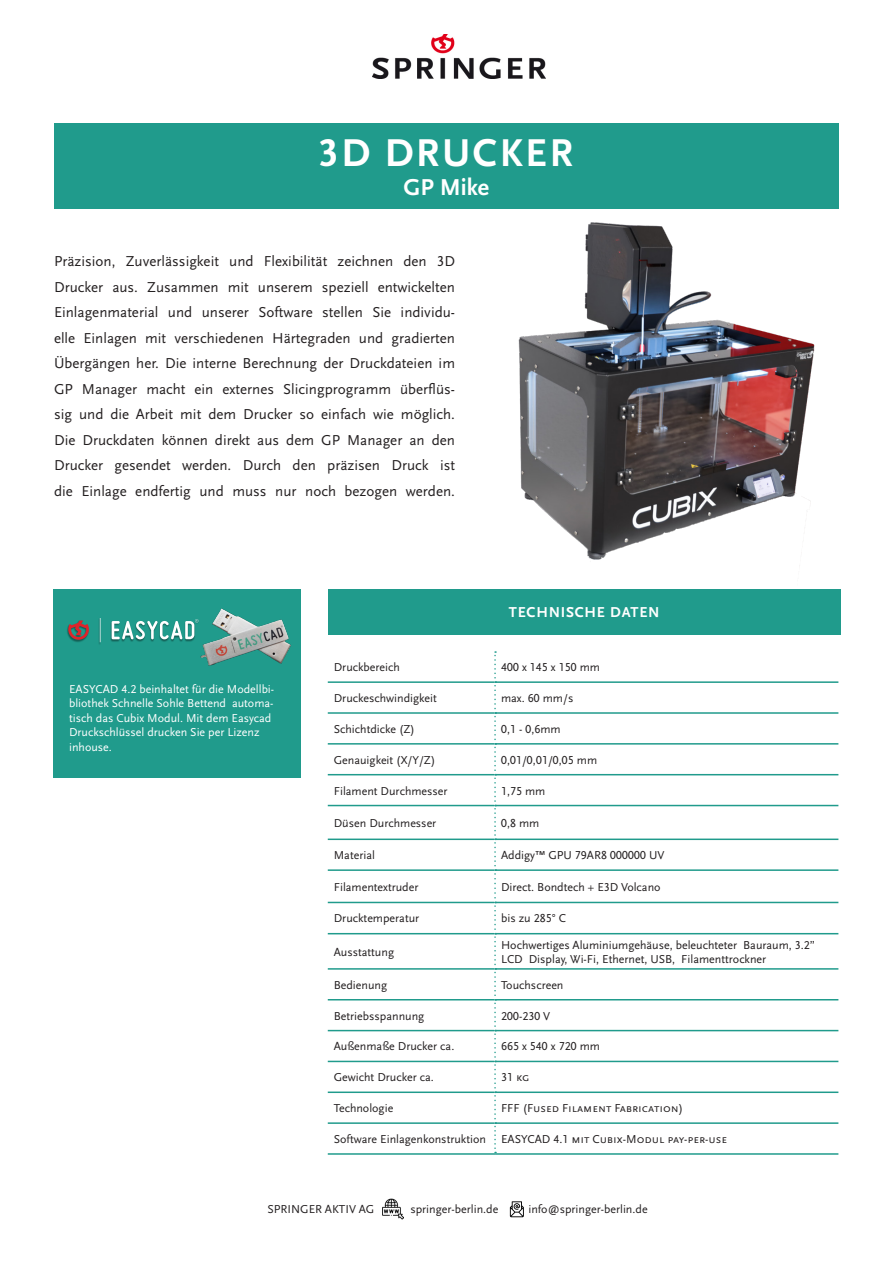
<style>
.page{position:relative;width:893px;height:1263px;background:#fff}
.page>*{position:absolute;margin:0;border:0;box-sizing:border-box;transform-origin:0 0}
.t1{font:700 40.5px "Scala Sans OT";letter-spacing:.06em;color:#fff}
.t2{font:700 24px "Scala Sans OT";color:#fff}
.t3{font:15px/25.5px "Scala Sans OT";color:#231f20;text-align:justify}
.t4{font:700 15px "Scala Sans OT";letter-spacing:.05em;color:#fff}
.t5{font:12px/14.4px "Scala Sans OT";color:#231f20}
.t6{font:12px/14.4px "Scala Sans OT";color:#fff}
</style>
<div class="page">
<hr style="left:328px;top:681px;width:166px;height:2px;background:#209b8c">
<hr style="left:496px;top:681px;width:342px;height:2px;background:#209b8c">
<hr style="left:328px;top:712px;width:166px;height:2px;background:#209b8c">
<hr style="left:496px;top:712px;width:342px;height:2px;background:#209b8c">
<hr style="left:328px;top:743px;width:166px;height:2px;background:#209b8c">
<hr style="left:496px;top:743px;width:342px;height:2px;background:#209b8c">
<hr style="left:328px;top:774px;width:166px;height:1px;background:#209b8c">
<hr style="left:496px;top:774px;width:342px;height:1px;background:#209b8c">
<hr style="left:328px;top:805px;width:166px;height:1px;background:#209b8c">
<hr style="left:496px;top:805px;width:342px;height:1px;background:#209b8c">
<hr style="left:328px;top:838px;width:166px;height:2px;background:#209b8c">
<hr style="left:496px;top:838px;width:342px;height:2px;background:#209b8c">
<hr style="left:328px;top:869px;width:166px;height:2px;background:#209b8c">
<hr style="left:496px;top:869px;width:342px;height:2px;background:#209b8c">
<hr style="left:328px;top:902px;width:166px;height:1px;background:#209b8c">
<hr style="left:496px;top:902px;width:342px;height:1px;background:#209b8c">
<hr style="left:328px;top:933px;width:166px;height:1px;background:#209b8c">
<hr style="left:496px;top:933px;width:342px;height:1px;background:#209b8c">
<hr style="left:328px;top:968px;width:166px;height:2px;background:#209b8c">
<hr style="left:496px;top:968px;width:342px;height:2px;background:#209b8c">
<hr style="left:328px;top:999px;width:166px;height:1px;background:#209b8c">
<hr style="left:496px;top:999px;width:342px;height:1px;background:#209b8c">
<hr style="left:328px;top:1030px;width:166px;height:1px;background:#209b8c">
<hr style="left:496px;top:1030px;width:342px;height:1px;background:#209b8c">
<hr style="left:328px;top:1061px;width:166px;height:1px;background:#209b8c">
<hr style="left:496px;top:1061px;width:342px;height:1px;background:#209b8c">
<hr style="left:328px;top:1091px;width:166px;height:2px;background:#209b8c">
<hr style="left:496px;top:1091px;width:342px;height:2px;background:#209b8c">
<hr style="left:328px;top:1122px;width:166px;height:2px;background:#209b8c">
<hr style="left:496px;top:1122px;width:342px;height:2px;background:#209b8c">
<hr style="left:328px;top:1153px;width:167px;height:2px;background:#209b8c">
<hr style="left:495px;top:1153px;width:343px;height:2px;background:#209b8c">
<svg style="left:494px;top:651px;width:2px;height:502px"></svg>
<img style="left:372px;top:34px;width:174px;height:45px">
<div style="left:54px;top:123px;width:784px;height:85px;background:#209b8c"></div>
<div style="left:328px;top:589px;width:513px;height:45px;background:#209b8c"></div>
<svg style="left:510px;top:1201px;width:14px;height:16px"></svg>
<img style="left:383px;top:1199px;width:21px;height:21px">
<div style="left:54px;top:589px;width:247px;height:188px;background:#209b8c"></div>
<img style="left:201px;top:608px;width:90px;height:58px">
<img style="left:67px;top:618px;width:132px;height:26px">
<svg style="left:68px;top:620px;width:21px;height:20px"></svg>
<svg style="left:100px;top:618px;width:1px;height:24px"></svg>
<svg style="left:112px;top:619px;width:86px;height:21px"></svg>
<img style="left:357px;top:208px;width:482px;height:352px">
<h1 class="t1" style="left:319px;top:130px;width:256px">3D DRUCKER</h1>
<h2 class="t2" style="left:403px;top:174px;width:87px">GP Mike</h2>
<p class="t3" style="left:54px;top:249px;width:403px">Präzision, Zuverlässigkeit und Flexibilität zeichnen den 3D Drucker aus. Zusammen mit unserem speziell entwickelten Einlagenmaterial und unserer Software stellen Sie individu&shy;elle Einlagen mit verschiedenen Härtegraden und gradierten Übergängen her. Die interne Berechnung der Druckdateien im GP Manager macht ein externes Slicingprogramm überflüs&shy;sig und die Arbeit mit dem Drucker so einfach wie möglich.<br>Die Druckdaten können direkt aus dem GP Manager an den Drucker gesendet werden. Durch den präzisen Druck ist die Einlage endfertig und muss nur noch bezogen werden.</p>
<p class="t4" style="left:509px;top:604px;width:152px">TECHNISCHE DATEN</p>
<p class="t6" style="left:69px;top:682px;width:207px">EASYCAD 4.2 beinhaltet für die Modellbi&shy;bliothek Schnelle Sohle Bettend automa&shy;tisch das Cubix Modul. Mit dem Easycad Druckschlüssel drucken Sie per Lizenz inhouse.</p>
<p class="t5" style="left:334px;top:660px;width:68px">Druckbereich</p>
<p class="t5" style="left:501px;top:660px;width:100px">400 x 145 x 150 mm</p>
<p class="t5" style="left:334px;top:691px;width:105px">Druckeschwindigkeit</p>
<p class="t5" style="left:501px;top:691px;width:74px">max. 60 mm/s</p>
<p class="t5" style="left:334px;top:722px;width:83px">Schichtdicke (Z)</p>
<p class="t5" style="left:501px;top:722px;width:61px">0,1 - 0,6mm</p>
<p class="t5" style="left:334px;top:753px;width:103px">Genauigkeit (X/Y/Z)</p>
<p class="t5" style="left:501px;top:753px;width:98px">0,01/0,01/0,05 mm</p>
<p class="t5" style="left:334px;top:784px;width:115px">Filament Durchmesser</p>
<p class="t5" style="left:501px;top:784px;width:46px">1,75 mm</p>
<p class="t5" style="left:334px;top:816px;width:104px">Düsen Durchmesser</p>
<p class="t5" style="left:501px;top:816px;width:40px">0,8 mm</p>
<p class="t5" style="left:334px;top:848px;width:43px">Material</p>
<p class="t5" style="left:501px;top:848px;width:165px">Addigy™ GPU 79AR8 000000 UV</p>
<p class="t5" style="left:334px;top:880px;width:86px">Filamentextruder</p>
<p class="t5" style="left:501px;top:880px;width:161px">Direct. Bondtech + E3D Volcano</p>
<p class="t5" style="left:334px;top:912px;width:87px">Drucktemperatur</p>
<p class="t5" style="left:501px;top:912px;width:66px">bis zu 285° C</p>
<p class="t5" style="left:334px;top:945px;width:62px">Ausstattung</p>
<p class="t5" style="left:501px;top:938px;width:316px">Hochwertiges Aluminiumgehäuse, beleuchteter Bauraum, 3.2”<br>LCD Display, Wi-Fi, Ethernet, USB, Filamenttrockner</p>
<p class="t5" style="left:334px;top:978px;width:55px">Bedienung</p>
<p class="t5" style="left:501px;top:978px;width:64px">Touchscreen</p>
<p class="t5" style="left:334px;top:1009px;width:92px">Betriebsspannung</p>
<p class="t5" style="left:501px;top:1009px;width:50px">200-230 V</p>
<p class="t5" style="left:334px;top:1039px;width:122px">Außenmaße Drucker ca.</p>
<p class="t5" style="left:501px;top:1039px;width:100px">665 x 540 x 720 mm</p>
<p class="t5" style="left:334px;top:1070px;width:102px">Gewicht Drucker ca.</p>
<p class="t5" style="left:501px;top:1070px;width:30px">31 kg</p>
<p class="t5" style="left:334px;top:1101px;width:61px">Technologie</p>
<p class="t5" style="left:501px;top:1101px;width:184px">FFF (Fused Filament Fabrication)</p>
<p class="t5" style="left:334px;top:1132px;width:154px">Software Einlagenkonstruktion</p>
<p class="t5" style="left:501px;top:1132px;width:228px">EASYCAD 4.1 mit Cubix-Modul pay-per-use</p>
<p class="t5" style="left:267px;top:1202px;width:108px">SPRINGER AKTIV AG</p>
<p class="t5" style="left:410px;top:1202px;width:89px">springer-berlin.de</p>
<p class="t5" style="left:528px;top:1202px;width:121px">info@springer-berlin.de</p>
</div>
